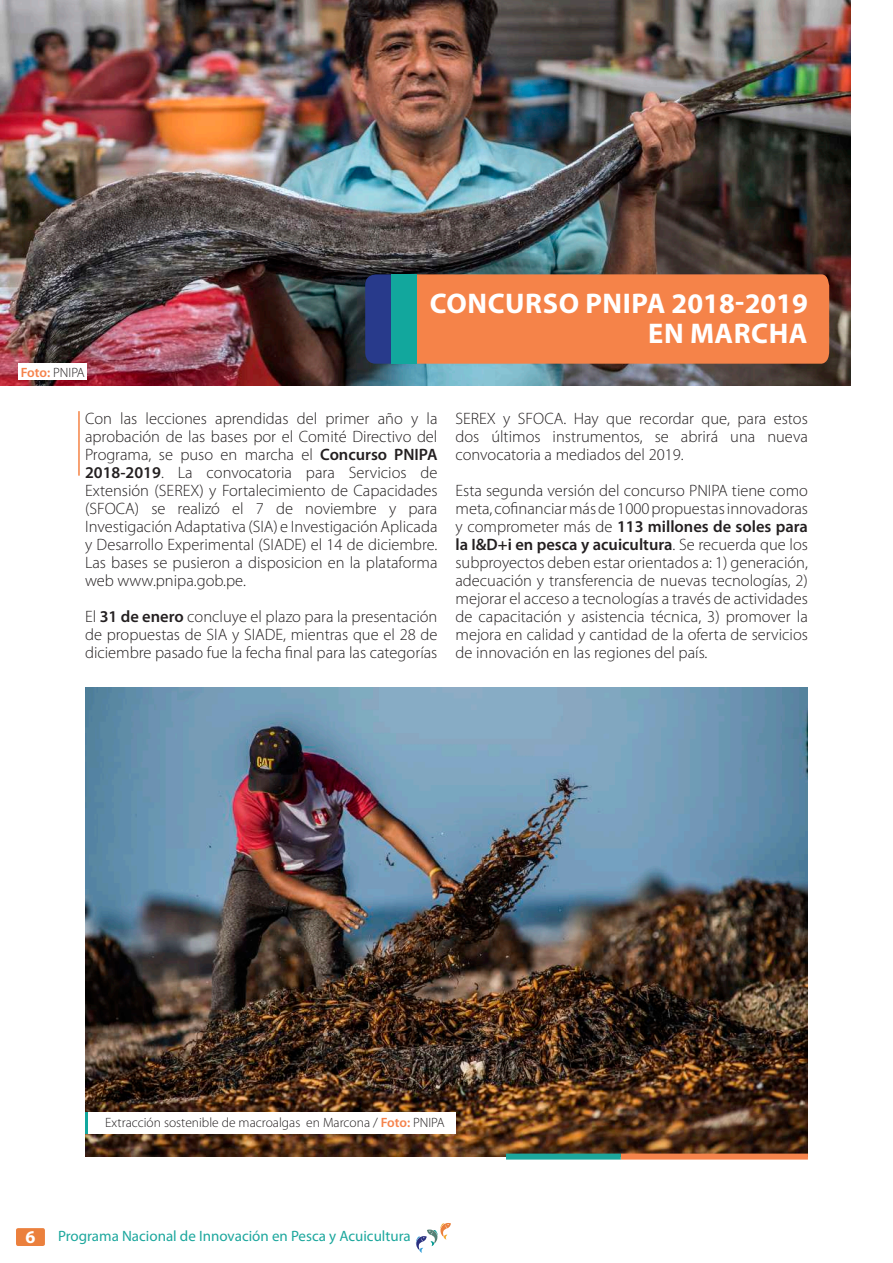
<style>
.page{position:relative;width:893px;height:1263px;background:#fff}
.page>*{position:absolute;margin:0;border:0;box-sizing:border-box;transform-origin:0 0}
.t1{font:700 28.5px/30px "Myriad Pro";letter-spacing:.02em;color:#fff;text-align:right}
.t2{font:700 18px "Myriad Pro";color:#fff}
.t3{font:300 16.5px/18px "Myriad Pro";color:#231f20;text-align:justify}
.t4{font:15px "Myriad Pro";color:#1ca79d}
.t5{font:300 13.5px "Myriad Pro";color:#231f20}
.t6{font:600 13.5px "Myriad Pro";color:#f5834b}
.s1{font-weight:300;color:#231f20}
.s2{font-weight:600}
.s3{font-weight:600;color:#f5834b}
</style>
<div class="page">
<svg style="left:415px;top:1223px;width:36px;height:30px"></svg>
<div style="left:16px;top:1228px;width:29px;height:18px;background:#eb803d;border-radius:2px"></div>
<img style="left:0;top:0;width:850px;height:386px">
<hr style="left:78px;top:411px;width:2px;height:65px;background:#f58345">
<div style="left:417px;top:274px;width:412px;height:90px;background:#f58349"></div>
<div style="left:391px;top:274px;width:26px;height:90px;background:#12a79d"></div>
<svg style="left:365px;top:274px;width:26px;height:90px;background:#273987"></svg>
<img style="left:85px;top:687px;width:723px;height:470px">
<div style="left:621px;top:1153px;width:187px;height:6px;background:#f5834b"></div>
<div style="left:506px;top:1153px;width:115px;height:6px;background:#1ca79d"></div>
<div style="left:31px;top:1112px;width:424px;height:21px;background:#fff"></div>
<hr style="left:85px;top:1112px;width:3px;height:21px;background:#12a79d">
<div style="left:18px;top:364px;width:69px;height:16px;background:#fff"></div>
<p class="t6" style="left:21px;top:364px;width:66px">Foto: <span class="s1">PNIPA</span></p>
<h1 class="t1" style="left:430px;top:287px;width:380px">CONCURSO PNIPA 2018-2019<br>EN MARCHA</h1>
<p class="t3" style="left:85px;top:409px;width:354px">Con las lecciones aprendidas del primer año y la aprobación de las bases por el Comité Directivo del Programa, se puso en marcha el <span class="s2">Concurso PNIPA 2018-2019</span>. La convocatoria para Servicios de Extensión (SEREX) y Fortalecimiento de Capacidades (SFOCA) se realizó el 7 de noviembre y para Investigación Adaptativa (SIA) e Investigación Aplicada y Desarrollo Experimental (SIADE) el 14 de diciembre.<br>Las bases se pusieron a disposicion en la plataforma web www.pnipa.gob.pe.</p>
<p class="t3" style="left:85px;top:607px;width:354px">El <span class="s2">31 de enero</span> concluye el plazo para la presentación de propuestas de SIA y SIADE, mientras que el 28 de diciembre pasado fue la fecha final para las categorías</p>
<p class="t3" style="left:455px;top:409px;width:354px">SEREX y SFOCA. Hay que recordar que, para estos dos últimos instrumentos, se abrirá una nueva convocatoria a mediados del 2019.</p>
<p class="t3" style="left:455px;top:481px;width:354px">Esta segunda versión del concurso PNIPA tiene como meta, cofinanciar más de 1000 propuestas innovadoras y comprometer más de <span class="s2">113 millones de soles para la I&amp;D+i en pesca y acuicultura</span>. Se recuerda que los subproyectos deben estar orientados a: 1) generación, adecuación y transferencia de nuevas tecnologías, 2) mejorar el acceso a tecnologías a través de actividades de capacitación y asistencia técnica, 3) promover la mejora en calidad y cantidad de la oferta de servicios de innovación en las regiones del país.</p>
<p class="t5" style="left:105px;top:1114px;width:341px">Extracción sostenible de macroalgas en Marcona / <span class="s3">Foto:</span> PNIPA</p>
<p class="t2" style="left:25px;top:1225px;width:11px">6</p>
<p class="t4" style="left:58px;top:1226px;width:354px">Programa Nacional de Innovación en Pesca y Acuicultura</p>
</div>
